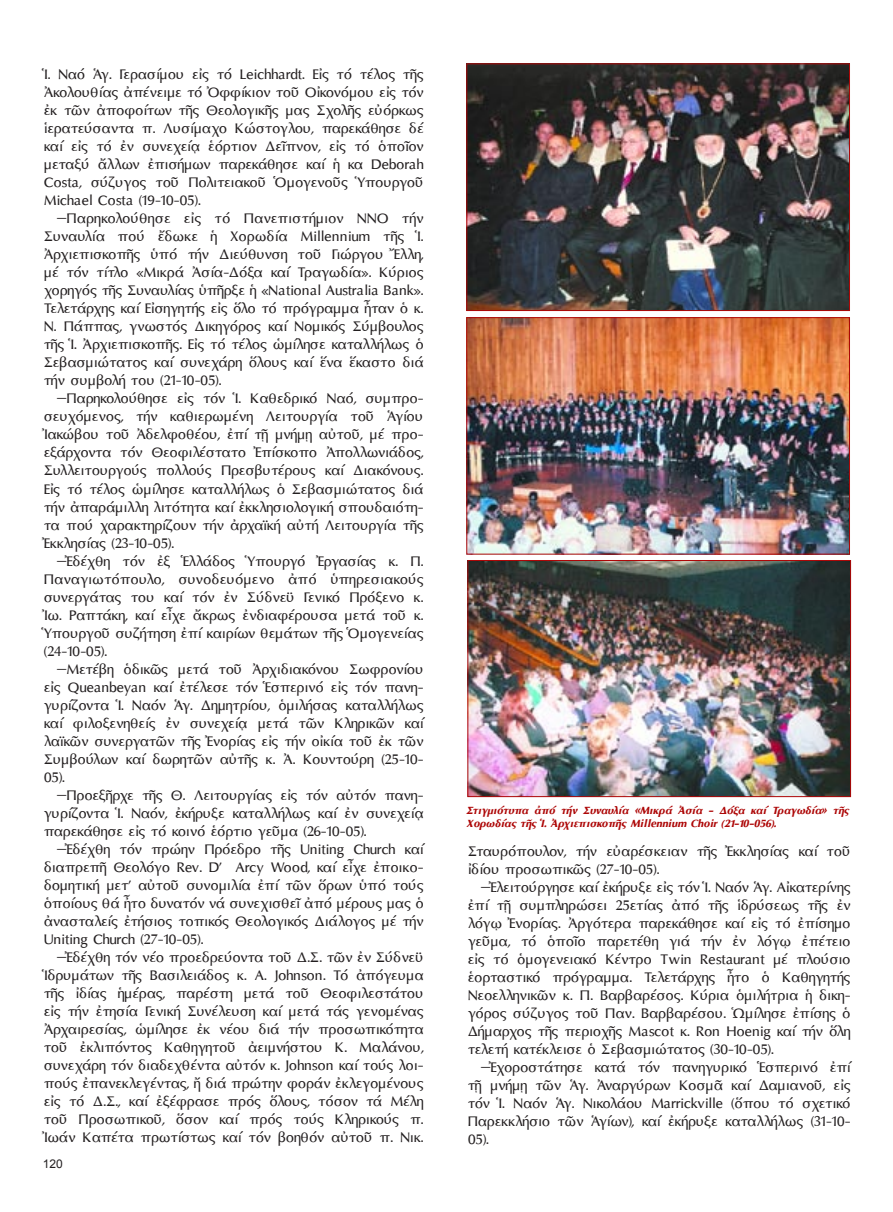
<style>
.page{position:relative;width:893px;height:1212px;background:#fff}
.page>*{position:absolute;margin:0;border:0;box-sizing:border-box;transform-origin:0 0}
.t1{font:18px/18px "Mg Optima UC Pol";color:#231f20;text-align:justify}
.t2{font:italic 700 13.5px/13.5px "Mg Optima UC Pol";color:#ad0707}
.t3{font:12px "Arial";color:#231f20}
</style>
<div class="page">
<img style="left:469px;top:66px;width:379px;height:243px">
<div style="left:467px;top:64px;width:383px;height:247px;border:1px solid #ad0707"></div>
<img style="left:469px;top:319px;width:379px;height:233px">
<div style="left:467px;top:317px;width:383px;height:237px;border:1px solid #ad0707"></div>
<img style="left:470px;top:562px;width:379px;height:233px">
<div style="left:468px;top:560px;width:383px;height:237px;border:1px solid #ad0707"></div>
<p class="t1" style="left:44px;top:66px;width:381px">Ἱ. Ναό Ἁγ. Γερασίμου εἰς τό Leichhardt. Eἰς τό τέλος τῆς Ἀκολουθίας ἀπένειμε τό Ὀφφίκιον τοῦ Οἰκονόμου εἰς τόν ἐκ τῶν ἀποφοίτων τῆς Θεολογικῆς μας Σχολῆς εὐόρκως ἱερατεύσαντα π. Λυσίμαχο Κώστογλου, παρεκάθησε δέ καί εἰς τό ἐν συνεχείᾳ ἑόρτιον Δεῖπνον, εἰς τό ὁποῖον μεταξύ ἄλλων ἐπισήμων παρεκάθησε καί ἡ κα Deborah Costa, σύζυγος τοῦ Πολιτειακοῦ Ὁμογενοῦς Ὑπουργοῦ Michael Costa (19-10-05).</p>
<p class="t1" style="left:44px;top:210px;width:381px;text-indent:23px">Παρηκολούθησε εἰς τό Πανεπιστήμιον ΝΝΟ τήν Συναυλία πού ἔδωκε ἡ Χορωδία Millennium τῆς Ἱ.<br>Ἀρχιεπισκοπῆς ὑπό τήν Διεύθυνση τοῦ Γιώργου Ἔλλη, μέ τόν τίτλο «Μικρά Ἀσία-Δόξα καί Τραγωδία». Κύριος χορηγός τῆς Συναυλίας ὑπῆρξε ἡ «National Australia Bank».<br>Τελετάρχης καί Εἰσηγητής εἰς ὅλο τό πρόγραμμα ἦταν ὁ κ.<br>Ν. Πάππας, γνωστός Δικηγόρος καί Νομικός Σύμβουλος τῆς Ἱ. Ἀρχιεπισκοπῆς. Εἰς τό τέλος ὡμίλησε καταλλήλως ὁ Σεβασμιώτατος καί συνεχάρη ὅλους καί ἕνα ἕκαστο διά τήν συμβολή του (21-10-05).</p>
<p class="t1" style="left:44px;top:390px;width:381px;text-indent:23px">Παρηκολούθησε εἰς τόν Ἱ. Καθεδρικό Ναό, συμπρο&shy;σευχόμενος, τήν καθιερωμένη Λειτουργία τοῦ Ἁγίου Ἰακώβου τοῦ Ἀδελφοθέου, ἐπί τῇ μνήμῃ αὐτοῦ, μέ προ&shy;εξάρχοντα τόν Θεοφιλέστατο Ἐπίσκοπο Ἀπολλωνιάδος, Συλλειτουργούς πολλούς Πρεσβυτέρους καί Διακόνους.<br>Εἰς τό τέλος ὡμίλησε καταλλήλως ὁ Σεβασμιώτατος διά τήν ἀπαράμιλλη λιτότητα καί ἐκκλησιολογική σπουδαιότη&shy;τα πού χαρακτηρίζουν τήν ἀρχαϊκή αὐτή Λειτουργία τῆς Ἐκκλησίας (23-10-05).</p>
<p class="t1" style="left:44px;top:552px;width:381px;text-indent:23px">Ἐδέχθη τόν ἐξ Ἑλλάδος Ὑπουργό Ἐργασίας κ. Π.<br>Παναγιωτόπουλο, συνοδευόμενο ἀπό ὑπηρεσιακούς συνεργάτας του καί τόν ἐν Σύδνεϋ Γενικό Πρόξενο κ.<br>Ἰω. Ραπτάκη, καί εἶχε ἄκρως ἐνδιαφέρουσα μετά τοῦ κ.<br>Ὑπουργοῦ συζήτηση ἐπί καιρίων θεμάτων τῆς Ὁμογενείας (24-10-05).</p>
<p class="t1" style="left:44px;top:660px;width:381px;text-indent:23px">Μετέβη ὁδικῶς μετά τοῦ Ἀρχιδιακόνου Σωφρονίου εἰς Queanbeyan καί ἐτέλεσε τόν Ἑσπερινό εἰς τόν πανη&shy;γυρίζοντα Ἱ. Ναόν Ἁγ. Δημητρίου, ὁμιλήσας καταλλήλως καί φιλοξενηθείς ἐν συνεχείᾳ μετά τῶν Κληρικῶν καί λαϊκῶν συνεργατῶν τῆς Ἐνορίας εἰς τήν οἰκία τοῦ ἐκ τῶν Συμβούλων καί δωρητῶν αὐτῆς κ. Ἀ. Κουντούρη (25-10- 05).</p>
<p class="t1" style="left:44px;top:786px;width:381px;text-indent:23px">Προεξῆρχε τῆς Θ. Λειτουργίας εἰς τόν αὐτόν πανη&shy;γυρίζοντα Ἱ. Ναόν, ἐκήρυξε καταλλήλως καί ἐν συνεχείᾳ παρεκάθησε εἰς τό κοινό ἑόρτιο γεῦμα (26-10-05).</p>
<p class="t1" style="left:44px;top:840px;width:381px;text-indent:23px">Ἐδέχθη τόν πρώην Πρόεδρο τῆς Uniting Church καί διαπρεπῆ Θεολόγο Rev. D’ Arcy Wood, καί εἶχε ἐποικo&shy;δομητική μετ’ αὐτοῦ συνομιλία ἐπί τῶν ὅρων ὑπό τούς ὁποίους θά ἦτο δυνατόν νά συνεχισθεῖ ἀπό μέρους μας ὁ ἀνασταλείς ἐτήσιος τοπικός Θεολογικός Διάλογος μέ τήν Uniting Church (27-10-05).</p>
<p class="t1" style="left:44px;top:948px;width:381px;text-indent:23px">Ἐδέχθη τόν νέο προεδρεύοντα τοῦ Δ.Σ. τῶν ἐν Σύδνεϋ Ἱδρυμάτων τῆς Βασιλειάδος κ. Α. Johnson. Τό ἀπόγευμα τῆς ἰδίας ἡμέρας, παρέστη μετά τοῦ Θεοφιλεστάτου εἰς τήν ἐτησία Γενική Συνέλευση καί μετά τάς γενομένας Ἀρχαιρεσίας, ὡμίλησε ἐκ νέου διά τήν προσωπικότητα τοῦ ἐκλιπόντος Καθηγητοῦ ἀειμνήστου Κ. Μαλάνου, συνεχάρη τόν διαδεχθέντα αὐτόν κ. Johnson καί τούς λοι&shy;πούς ἐπανεκλεγέντας, ἤ διά πρώτην φοράν ἐκλεγομένους εἰς τό Δ.Σ., καί ἐξέφρασε πρός ὅλους, τόσον τά Μέλη τοῦ Προσωπικοῦ, ὅσον καί πρός τούς Κληρικούς π.<br>Ἰωάν Καπέτα πρωτίστως καί τόν βοηθόν αὐτοῦ π. Νικ.</p>
<p class="t3" style="left:43px;top:1156px;width:22px">120</p>
<p class="t2" style="left:466px;top:803px;width:384px">Στιγμιότυπα ἀπό τήν Συναυλία «Μικρά Ἀσία - Δόξα καί Τραγωδία» τῆς<br>Χορωδίας τῆς Ἱ. Ἀρχιεπισκοπῆς Millennium Choir (21-10-056).</p>
<p class="t1" style="left:468px;top:842px;width:384px">Σταυρόπουλον, τήν εὐαρέσκειαν τῆς Ἐκκλησίας καί τοῦ ἰδίου προσωπικῶς (27-10-05).</p>
<p class="t1" style="left:468px;top:878px;width:384px;text-indent:23px">Ἐλειτούργησε καί ἐκήρυξε εἰς τόν Ἱ. Ναόν Ἁγ. Αἰκατερίνης ἐπί τῇ συμπληρώσει 25ετίας ἀπό τῆς ἱδρύσεως τῆς ἐν λόγῳ Ἐνορίας. Ἀργότερα παρεκάθησε καί εἰς τό ἐπίσημο γεῦμα, τό ὁποῖο παρετέθη γιά τήν ἐν λόγῳ ἐπέτειο εἰς τό ὁμογενειακό Kέντρο Twin Restaurant μέ πλούσιο ἑορταστικό πρόγραμμα. Τελετάρχης ἦτο ὁ Καθηγητής Νεοελληνικῶν κ. Π. Βαρβαρέσος. Κύρια ὁμιλήτρια ἡ δικη&shy;γόρος σύζυγος τοῦ Παν. Βαρβαρέσου. Ὡμίλησε ἐπίσης ὁ Δήμαρχος τῆς περιοχῆς Mascot κ. Ron Hoenig καί τήν ὅλη τελετή κατέκλεισε ὁ Σεβασμιώτατος (30-10-05).</p>
<p class="t1" style="left:468px;top:1058px;width:384px;text-indent:23px">Ἐχοροστάτησε κατά τόν πανηγυρικό Ἑσπερινό ἐπί τῇ μνήμῃ τῶν Ἁγ. Ἀναργύρων Κοσμᾶ καί Δαμιανοῦ, εἰς τόν Ἱ. Ναόν Ἁγ. Νικολάου Marrickville (ὅπου τό σχετικό Παρεκκλήσιο τῶν Ἁγίων), καί ἐκήρυξε καταλλήλως (31-10- 05).</p>
</div>
